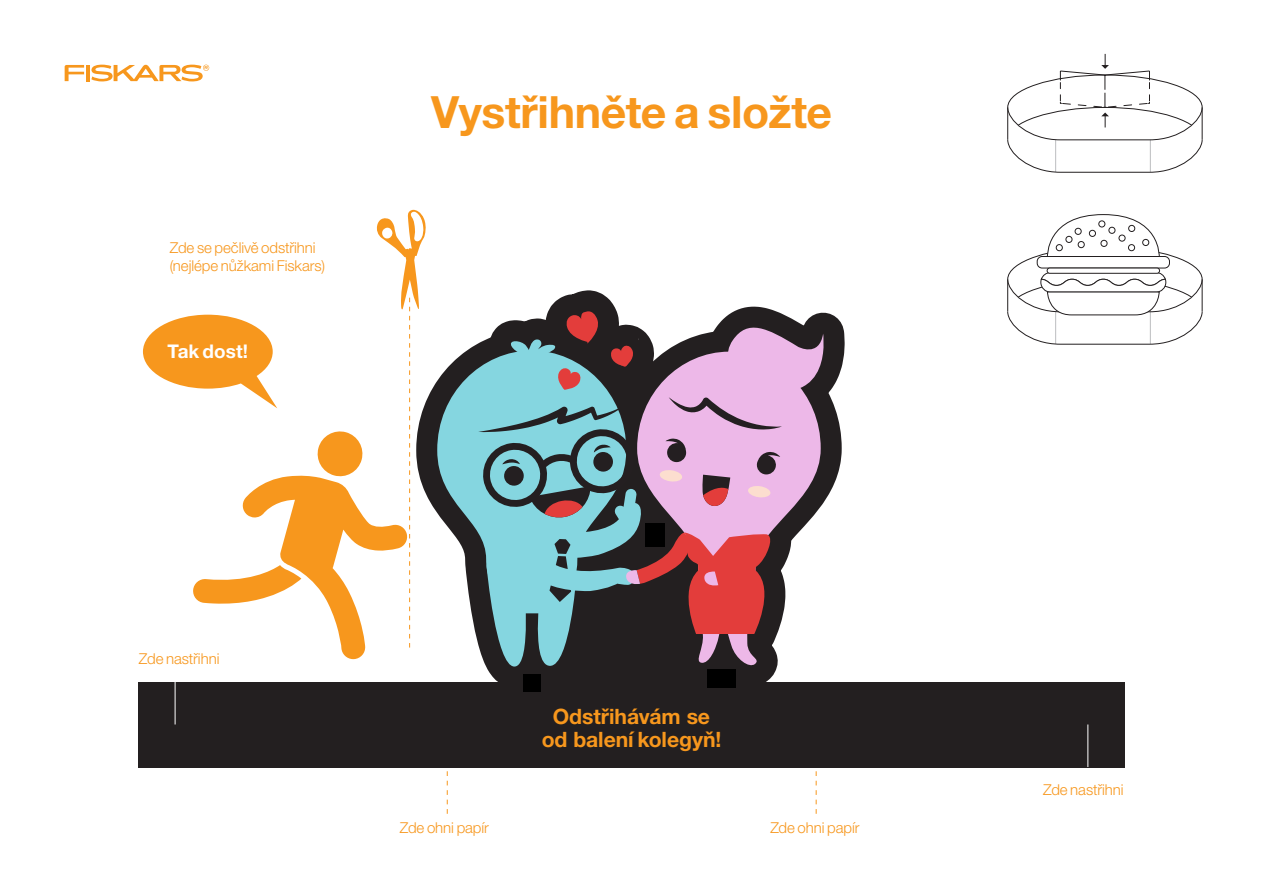
<style>
.page{position:relative;width:1263px;height:893px;background:#fff}
.page>*{position:absolute;margin:0;border:0;box-sizing:border-box;transform-origin:0 0}
._01_Category_headlin{font:700 44.55px "Helvetica Neue LTW1 G";letter-spacing:-.01em;color:#f7971d}
._01_Category_headlin-2{font:700 21.15px/22.6px "Helvetica Neue LTW1 G";letter-spacing:-.005em;color:#f7971d;text-align:center}
._01_Category_headlin-3{font:700 18.9px "Helvetica Neue LTW1 G";letter-spacing:.005em;color:#fff}
._01_Category_headlin-4{font:300 15px "Helvetica Neue LTW1 G";letter-spacing:-.005em;color:#f7971d}
</style>
<div class="page">
<svg style="left:412px;top:209px;width:433px;height:473px"></svg>
<div style="left:138px;top:682px;width:987px;height:85px;background:#231f20"></div>
<hr style="left:175px;top:682px;width:1px;height:42px;background:#fff">
<svg style="left:447px;top:771px;width:1px;height:43px"></svg>
<svg style="left:816px;top:771px;width:1px;height:43px"></svg>
<hr style="left:1087px;top:724px;width:1px;height:43px;background:#fff">
<svg style="left:143px;top:210px;width:284px;height:449px"></svg>
<div style="left:707px;top:669px;width:29px;height:18px;background:#000"></div>
<div style="left:523px;top:675px;width:17px;height:17px;background:#000"></div>
<svg style="left:437px;top:350px;width:41px;height:263px"></svg>
<svg style="left:478px;top:310px;width:356px;height:359px;background:#8b8491"></svg>
<svg style="left:1007px;top:214px;width:196px;height:131px"></svg>
<div style="left:1074px;top:228px;width:8px;height:7px;border:1px solid #231f20;border-radius:50%"></div>
<div style="left:1047px;top:268px;width:112px;height:5px;background:#fff;border-radius:3px"></div>
<div style="left:1047px;top:268px;width:113px;height:6px;border:1px solid #231f20;border-radius:3px"></div>
<svg style="left:1007px;top:54px;width:196px;height:119px"></svg>
<hr style="left:86px;top:65px;width:4px;height:16px;background:#f7971d">
<svg style="left:65px;top:65px;width:19px;height:16px"></svg>
<svg style="left:91px;top:65px;width:118px;height:16px"></svg>
<p class="_01_Category_headlin-4" style="left:170px;top:239px;width:147px">Zde se pečlivě odstřihni</p>
<p class="_01_Category_headlin-4" style="left:170px;top:257px;width:157px">(nejlépe nůžkami Fiskars)</p>
<p class="_01_Category_headlin-3" style="left:168px;top:340px;width:82px">Tak dost!</p>
<p class="_01_Category_headlin" style="left:431px;top:85px;width:402px">Vystřihněte a složte</p>
<p class="_01_Category_headlin-4" style="left:139px;top:650px;width:82px">Zde nastřihni</p>
<p class="_01_Category_headlin-2" style="left:542px;top:705px;width:181px">Odstřihávám se od balení kolegyň!</p>
<p class="_01_Category_headlin-4" style="left:400px;top:818px;width:91px">Zde ohni papír</p>
<p class="_01_Category_headlin-4" style="left:770px;top:818px;width:91px">Zde ohni papír</p>
<p class="_01_Category_headlin-4" style="left:1043px;top:780px;width:82px">Zde nastřihni</p>
</div>
